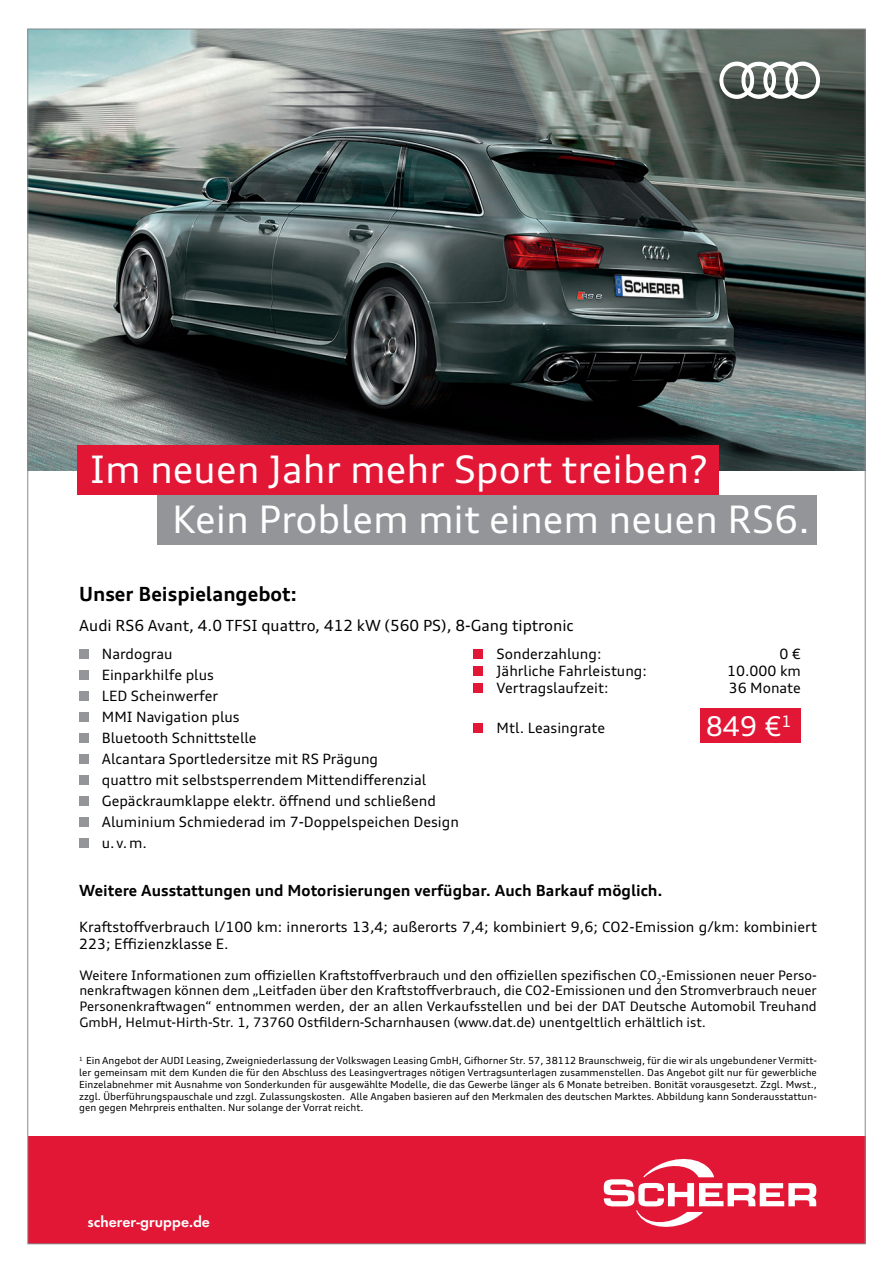
<style>
.page{position:relative;width:893px;height:1263px;background:#fff}
.page>*{position:absolute;margin:0;border:0;box-sizing:border-box;transform-origin:0 0}
.t1{font:37.8px "Audi Type";color:#fff}
.t2{font:27.15px "Audi Type";color:#fff}
.t3{font:700 19.5px "Audi Type";color:#000}
.t4{font:600 15.6px "Futura T";color:#fff}
.t5{font:700 15.3px "Audi Type";color:#000}
.t6{font:15.3px "Audi Type";color:#000}
.t7{font:14.25px/21px "Audi Type";color:#000}
.t8{font:13.05px/15.8px "Audi Type";color:#000;text-align:justify}
.t9{font:9.75px/11.7px "Audi Type";color:#000;text-align:justify}
</style>
<div class="page">
<img style="left:29px;top:31px;width:834px;height:439px">
<div style="left:28px;top:1136px;width:837px;height:108px;background:#e21736"></div>
<div style="left:79px;top:649px;width:10px;height:10px;background:#939598"></div>
<div style="left:79px;top:670px;width:10px;height:10px;background:#939598"></div>
<div style="left:79px;top:691px;width:10px;height:10px;background:#939598"></div>
<div style="left:79px;top:712px;width:10px;height:10px;background:#939598"></div>
<div style="left:79px;top:733px;width:10px;height:10px;background:#939598"></div>
<div style="left:79px;top:754px;width:10px;height:10px;background:#939598"></div>
<div style="left:79px;top:775px;width:10px;height:10px;background:#939598"></div>
<div style="left:79px;top:796px;width:10px;height:10px;background:#939598"></div>
<div style="left:79px;top:817px;width:10px;height:10px;background:#939598"></div>
<div style="left:79px;top:838px;width:10px;height:10px;background:#939598"></div>
<div style="left:158px;top:495px;width:659px;height:50px;background:#939598"></div>
<svg style="left:604px;top:1158px;width:212px;height:69px"></svg>
<svg style="left:719px;top:60px;width:101px;height:40px"></svg>
<div style="left:473px;top:649px;width:10px;height:10px;background:#e21736"></div>
<div style="left:473px;top:666px;width:10px;height:10px;background:#e21736"></div>
<div style="left:473px;top:683px;width:10px;height:10px;background:#e21736"></div>
<div style="left:700px;top:708px;width:100px;height:35px;background:#e21736"></div>
<div style="left:473px;top:723px;width:10px;height:10px;background:#e21736"></div>
<div style="left:77px;top:445px;width:642px;height:50px;background:#e21736"></div>
<h1 class="t1" style="left:90px;top:445px;width:620px">Im neuen Jahr mehr Sport treiben?</h1>
<h1 class="t1" style="left:172px;top:496px;width:640px">Kein Problem mit einem neuen RS6.</h1>
<h3 class="t3" style="left:79px;top:582px;width:219px">Unser Beispielangebot:</h3>
<h3 class="t6" style="left:79px;top:616px;width:496px">Audi RS6 Avant, 4.0 TFSI quattro, 412 kW (560 PS), 8-Gang tiptronic</h3>
<p class="t7" style="left:102px;top:643px;width:359px">Nardograu<br>Einparkhilfe plus<br>LED Scheinwerfer<br>MMI Navigation plus<br>Bluetooth Schnittstelle<br>Alcantara Sportledersitze mit RS Prägung<br>quattro mit selbstsperrendem Mittendifferenzial<br>Gepäckraumklappe elektr. öffnend und schließend<br>Aluminium Schmiederad im 7-Doppelspeichen Design u. v.m.</p>
<h3 class="t7" style="left:497px;top:643px;width:106px">Sonderzahlung:</h3>
<h3 class="t7" style="left:779px;top:643px;width:23px">0 €</h3>
<h3 class="t7" style="left:497px;top:660px;width:152px">Jährliche Fahrleistung:</h3>
<h3 class="t7" style="left:727px;top:660px;width:75px">10.000 km</h3>
<h3 class="t7" style="left:497px;top:677px;width:113px">Vertragslaufzeit:</h3>
<h3 class="t7" style="left:729px;top:677px;width:74px">36 Monate</h3>
<h3 class="t7" style="left:497px;top:717px;width:110px">Mtl. Leasingrate</h3>
<h2 class="t2" style="left:706px;top:709px;width:87px">849 €<sup>1</sup></h2>
<h3 class="t5" style="left:79px;top:881px;width:585px">Weitere Ausstattungen und Motorisierungen verfügbar. Auch Barkauf möglich.</h3>
<h3 class="t7" style="left:79px;top:918px;width:739px;line-height:17px">Kraftstoffverbrauch l/100 km: innerorts 13,4; außerorts 7,4; kombiniert 9,6; CO2-Emission g/km: kombiniert<br>223; Effizienzklasse E.</h3>
<p class="t8" style="left:79px;top:967px;width:739px">Weitere Informationen zum offiziellen Kraftstoffverbrauch und den offiziellen spezifischen CO<sub>2</sub>-Emissionen neuer Perso&shy;nenkraftwagen können dem „Leitfaden über den Kraftstoffverbrauch, die CO2-Emissionen und den Stromverbrauch neuer Personenkraftwagen“ entnommen werden, der an allen Verkaufsstellen und bei der DAT Deutsche Automobil Treuhand GmbH, Helmut-Hirth-Str. 1, 73760 Ostfildern-Scharnhausen (www.dat.de) unentgeltlich erhältlich ist.</p>
<p class="t9" style="left:79px;top:1055px;width:739px"><sup>1</sup> Ein Angebot der AUDI Leasing, Zweigniederlassung der Volkswagen Leasing GmbH, Gifhorner Str. 57, 38112 Braunschweig, für die wir als ungebundener Vermitt&shy;ler gemeinsam mit dem Kunden die für den Abschluss des Leasingvertrages nötigen Vertragsunterlagen zusammenstellen. Das Angebot gilt nur für gewerbliche Einzelabnehmer mit Ausnahme von Sonderkunden für ausgewählte Modelle, die das Gewerbe länger als 6 Monate betreiben. Bonität vorausgesetzt. Zzgl. Mwst., zzgl. Überführungspauschale und zzgl. Zulassungskosten. Alle Angaben basieren auf den Merkmalen des deutschen Marktes. Abbildung kann Sonderausstattun&shy;gen gegen Mehrpreis enthalten. Nur solange der Vorrat reicht.</p>
<h3 class="t4" style="left:87px;top:1212px;width:124px">scherer-gruppe.de</h3>
</div>
